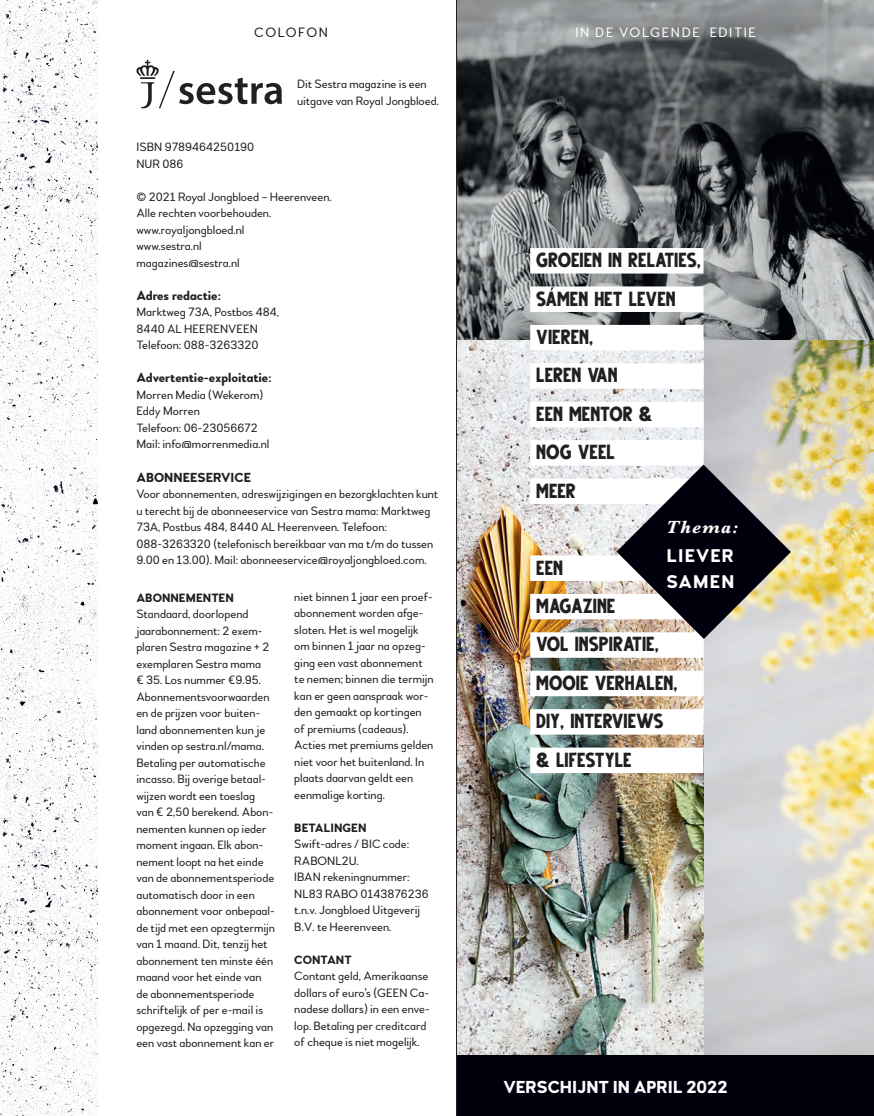
<style>
.page{position:relative;width:874px;height:1116px;background:#fff}
.page>*{position:absolute;margin:0;border:0;box-sizing:border-box;transform-origin:0 0}
.t1{font:20.25px/38.4px "Gutter";color:#231f20}
.t2{font:700 18.3px/25.8px "Woodford Bourne";letter-spacing:.06em;color:#fff}
.t3{font:italic 700 18.3px "Baskerville";letter-spacing:.06em;color:#fff}
.t4{font:700 17.25px "Woodford Bourne";color:#fff}
.t5{font:13.5px "Woodford Bourne";letter-spacing:.12em;color:#fff}
.t6{font:13.5px "Woodford Bourne";letter-spacing:.115em;color:#231f20}
.t7{font:700 13.05px "Woodford Bourne";color:#231f20}
.t8{font:12px/16.5px "Woodford Bourne";color:#231f20}
.t9{font:700 12px "Woodford Bourne";color:#231f20}
</style>
<div class="page">
<img style="left:703px;top:340px;width:170px;height:715px">
<img style="left:457px;top:340px;width:246px;height:715px">
<img style="left:457px;top:0;width:416px;height:340px">
<svg style="left:136px;top:60px;width:146px;height:48px"></svg>
<div style="left:530px;top:555px;width:173px;height:26px;background:#fff"></div>
<div style="left:530px;top:594px;width:173px;height:25px;background:#fff"></div>
<div style="left:530px;top:632px;width:173px;height:26px;background:#fff"></div>
<div style="left:530px;top:670px;width:173px;height:26px;background:#fff"></div>
<div style="left:530px;top:709px;width:173px;height:25px;background:#fff"></div>
<div style="left:530px;top:747px;width:173px;height:26px;background:#fff"></div>
<div style="left:456px;top:1055px;width:417px;height:61px;background:#00000d"></div>
<hr style="left:456px;top:0;width:1px;height:1116px;background:#231f20">
<div style="left:530px;top:248px;width:173px;height:25px;background:#fff"></div>
<div style="left:530px;top:286px;width:173px;height:26px;background:#fff"></div>
<div style="left:530px;top:325px;width:173px;height:25px;background:#fff"></div>
<div style="left:530px;top:363px;width:173px;height:26px;background:#fff"></div>
<div style="left:530px;top:402px;width:173px;height:25px;background:#fff"></div>
<div style="left:530px;top:440px;width:173px;height:26px;background:#fff"></div>
<div style="left:530px;top:478px;width:173px;height:26px;background:#fff"></div>
<svg style="left:616px;top:464px;width:174px;height:175px"></svg>
<img style="left:0;top:565px;width:98px;height:551px">
<img style="left:0;top:0;width:98px;height:565px">
<p class="t6" style="left:254px;top:24px;width:75px">COLOFON</p>
<p class="t8" style="left:297px;top:76px;width:143px">Dit Sestra magazine is een uitgave van Royal Jongbloed.</p>
<p class="t8" style="left:136px;top:139px;width:119px">ISBN 9789464250190<br>NUR 086</p>
<p class="t8" style="left:136px;top:189px;width:197px">© 2021 Royal Jongbloed – Heerenveen.<br>Alle rechten voorbehouden. www.royaljongbloed.nl<br>www.sestra.nl<br>magazines@sestra.nl</p>
<p class="t7" style="left:136px;top:288px;width:86px">Adres redactie:</p>
<p class="t8" style="left:136px;top:304px;width:144px">Marktweg 73A, Postbos 484,<br>8440 AL HEERENVEEN<br>Telefoon: 088-3263320</p>
<p class="t7" style="left:136px;top:370px;width:137px">Advertentie-exploitatie:</p>
<p class="t8" style="left:136px;top:387px;width:134px">Morren Media (Wekerom)<br>Eddy Morren<br>Telefoon: 06-23056672<br>Mail: info@morrenmedia.nl</p>
<p class="t7" style="left:136px;top:469px;width:116px">ABONNEESERVICE</p>
<p class="t8" style="left:136px;top:486px;width:303px">Voor abonnementen, adreswijzigingen en bezorgklachten kunt u terecht bij de abonneeservice van Sestra mama: Marktweg 73A, Postbus 484, 8440 AL Heerenveen. Telefoon:<br>088-3263320 (telefonisch bereikbaar van ma t/m do tussen 9.00 en 13.00). Mail: abonneeservice@royaljongbloed.com.</p>
<p class="t9" style="left:136px;top:590px;width:99px">ABONNEMENTEN</p>
<p class="t8" style="left:136px;top:606px;width:140px">Standaard, doorlopend jaarabonnement: 2 exem&shy;plaren Sestra magazine + 2 exemplaren Sestra mama<br>€ 35. Los nummer €9.95.<br>Abonnementsvoorwaarden en de prijzen voor buiten&shy;land abonnementen kun je vinden op sestra.nl/mama.<br>Betaling per automatische incasso. Bij overige betaal&shy;wijzen wordt een toeslag van € 2,50 berekend. Abon&shy;nementen kunnen op ieder moment ingaan. Elk abon&shy;nement loopt na het einde van de abonnementsperiode automatisch door in een abonnement voor onbepaal&shy;de tijd met een opzegtermijn van 1 maand. Dit, tenzij het abonnement ten minste één maand voor het einde van de abonnementsperiode schriftelijk of per e-mail is opgezegd. Na opzegging van een vast abonnement kan er</p>
<p class="t8" style="left:294px;top:588px;width:141px">niet binnen 1 jaar een proef&shy;abonnement worden afge&shy;sloten. Het is wel mogelijk om binnen 1 jaar na opzeg&shy;ging een vast abonnement te nemen; binnen die termijn kan er geen aanspraak wor&shy;den gemaakt op kortingen of premiums (cadeaus).<br>Acties met premiums gelden niet voor het buitenland. In plaats daarvan geldt een eenmalige korting.</p>
<p class="t9" style="left:294px;top:820px;width:74px">BETALINGEN</p>
<p class="t8" style="left:294px;top:836px;width:136px">Swift-adres / BIC code:<br>RABONL2U.<br>IBAN rekeningnummer:<br>NL83 RABO 0143876236 t.n.v. Jongbloed Uitgeverij<br>B.V. te Heerenveen.</p>
<p class="t9" style="left:294px;top:952px;width:59px">CONTANT</p>
<p class="t8" style="left:294px;top:968px;width:137px">Contant geld, Amerikaanse dollars of euro’s (GEEN Ca&shy;nadese dollars) in een enve&shy;lop. Betaling per creditcard of cheque is niet mogelijk.</p>
<p class="t5" style="left:575px;top:24px;width:182px">IN DE VOLGENDE EDITIE</p>
<h1 class="t1" style="left:536px;top:242px;width:166px">GROEIEN IN RELATIES,<br>SÁMEN HET LEVEN<br>VIEREN,<br>LEREN VAN<br>EEN MENTOR &amp;<br>NOG VEEL<br>MEER</h1>
<h2 class="t3" style="left:666px;top:515px;width:73px">Thema:</h2>
<h2 class="t2" style="left:666px;top:543px;width:69px">LIEVER<br>SAMEN</h2>
<h1 class="t1" style="left:536px;top:549px;width:143px">EEN<br>MAGAZINE<br>VOL INSPIRATIE,<br>MOOIE VERHALEN,<br>DIY, INTERVIEWS &amp; LIFESTYLE</h1>
<h3 class="t4" style="left:503px;top:1077px;width:226px">VERSCHIJNT IN APRIL 2022</h3>
</div>
